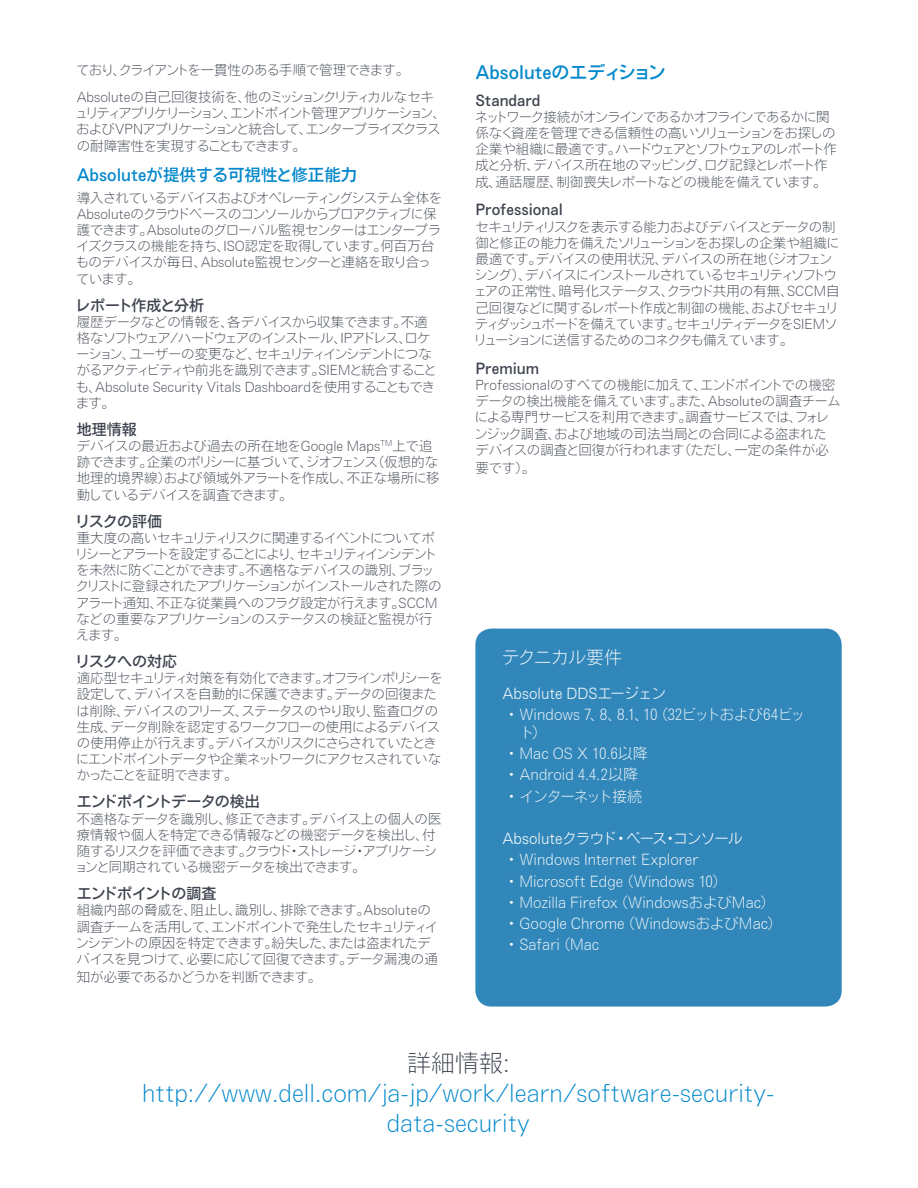
<style>
.page{position:relative;width:918px;height:1188px;background:#fff}
.page>*{position:absolute;margin:0;border:0;box-sizing:border-box;transform-origin:0 0}
._08_Call_To_Action{font:24px/30px "Motoya Cedar Std W1";color:#0087cb;text-align:center}
._08_Call_To_Action-2{font:24px "Motoya Cedar Std W1";color:#3e444f}
.Sub_Head_1_Serif_Mus{font:18px "Motoya Cedar Std W4";color:#0087cb}
.Sub_Head_1_Serif_Mus-2{font:18px "Motoya Cedar Std W1";letter-spacing:-.05em;color:#fff}
.Sub_Head_1_Serif_Mus-3{font:16.5px "Motoya Cedar Std W4";color:#0087cb}
.t1{font:15px/18px "Motoya Cedar Std W1";color:#fff}
.Body_copy_Sans_Museo{font:15px "Motoya Cedar Std W4";color:#3e444f}
.Body_Copy_-_Subhead{font:15px "Motoya Cedar Std W2";letter-spacing:-.075em;color:#fff}
.Body_copy_Sans_Museo-2{font:15px "Motoya Cedar Std W4";letter-spacing:-.03em;color:#3e444f}
.Body_Copy_-_Subhead-2{font:15px "Motoya Cedar Std W2";color:#fff}
.Body_copy_Sans_Museo-3{font:15px "Motoya Cedar Std W4";letter-spacing:-.045em;color:#3e444f}
.Body_copy_Sans_Museo-4{font:15px "Motoya Cedar Std W4";letter-spacing:-.06em;color:#3e444f}
.t2{font:15px "Motoya Cedar Std W1";letter-spacing:-.09em;color:#fff}
.Body_copy_Sans_Museo-5{font:13.5px/16.2px "Motoya Cedar Std W1";letter-spacing:-.06em;color:#3e444f}
.Body_copy_Sans_Museo-6{font:13.5px/16.2px "Motoya Cedar Std W1";letter-spacing:-.035em;color:#3e444f}
.Body_copy_Sans_Museo-7{font:13.5px/16.2px "Motoya Cedar Std W1";letter-spacing:-.03em;color:#3e444f}
.Sub_Head_1_Serif_Mus-4{font:13.5px/16.2px "Motoya Cedar Std W1";letter-spacing:-.06em;color:#3e444f}
.Sub_Head_1_Serif_Mus-5{font:13.5px/16.2px "Motoya Cedar Std W1";letter-spacing:-.095em;color:#3e444f}
</style>
<div class="page">
<div style="left:475px;top:629px;width:367px;height:378px;background:#3287ba;border-radius:16px"></div>
<p class="Sub_Head_1_Serif_Mus-4" style="left:76px;top:61px;width:335px">ており、クライアントを一貫性のある手順で管理できます。</p>
<p class="Sub_Head_1_Serif_Mus-5" style="left:75px;top:88px;width:373px">Absoluteの自己回復技術を、他のミッションクリティカルなセキュリティアプリケリーション、エンドポイント管理アプリケーション、およびVPNアプリケーションと統合して、エンタープライズクラスの耐障害性を実現することもできます。</p>
<p class="Sub_Head_1_Serif_Mus-3" style="left:77px;top:164px;width:282px">Absoluteが提供する可視性と修正能力</p>
<p class="Sub_Head_1_Serif_Mus-4" style="left:76px;top:189px;width:368px">導入されているデバイスおよびオペレーティングシステム全体を<br>Absoluteのクラウドベースのコンソールからプロアクティブに保護できます。Absoluteのグローバル監視センターはエンタープライズクラスの機能を持ち、ISO認定を取得しています。何百万台ものデバイスが毎日、Absolute監視センターと連絡を取り合っています。</p>
<p class="Body_copy_Sans_Museo-2" style="left:75px;top:295px;width:130px">レポート作成と分析</p>
<p class="Body_copy_Sans_Museo-6" style="left:76px;top:313px;width:363px">履歴データなどの情報を、各デバイスから収集できます。不適格なソフトウェア/ハードウェアのインストール、IPアドレス、ロケーション、ユーザーの変更など、セキュリティインシデントにつながるアクティビティや前兆を識別できます。SIEMと統合することも、Absolute Security Vitals Dashboardを使用することもできます。</p>
<p class="Body_copy_Sans_Museo" style="left:77px;top:419px;width:61px">地理情報</p>
<p class="Body_copy_Sans_Museo-7" style="left:77px;top:437px;width:364px">デバイスの最近および過去の所在地をGoogle Maps<sup>TM</sup>上で追跡できます。企業のポリシーに基づいて、ジオフェンス（仮想的な地理的境界線）および領域外アラートを作成し、不正な場所に移動しているデバイスを調査できます。</p>
<p class="Body_copy_Sans_Museo" style="left:75px;top:511px;width:88px">リスクの評価</p>
<p class="Body_copy_Sans_Museo-5" style="left:75px;top:529px;width:368px">重大度の高いセキュリティリスクに関連するイベントについてポリシーとアラートを設定することにより、セキュリティインシデントを未然に防ぐことができます。不適格なデバイスの識別、ブラックリストに登録されたアプリケーションがインストールされた際のアラート通知、不正な従業員へのフラグ設定が行えます。SCCMなどの重要なアプリケーションのステータスの検証と監視が行えます。</p>
<p class="Body_copy_Sans_Museo-2" style="left:75px;top:651px;width:103px">リスクへの対応</p>
<p class="Body_copy_Sans_Museo-5" style="left:76px;top:669px;width:369px">適応型セキュリティ対策を有効化できます。オフラインポリシーを設定して、デバイスを自動的に保護できます。データの回復または削除、デバイスのフリーズ、ステータスのやり取り、監査ログの生成、データ削除を認定するワークフローの使用によるデバイスの使用停止が行えます。デバイスがリスクにさらされていたときにエンドポイントデータや企業ネットワークにアクセスされていなかったことを証明できます。</p>
<p class="Body_copy_Sans_Museo-3" style="left:77px;top:792px;width:185px">エンドポイントデータの検出</p>
<p class="Body_copy_Sans_Museo-6" style="left:75px;top:810px;width:369px">不適格なデータを識別し、修正できます。デバイス上の個人の医療情報や個人を特定できる情報などの機密データを検出し、付随するリスクを評価できます。クラウド・ストレージ・アプリケーションと同期されている機密データを検出できます。</p>
<p class="Body_copy_Sans_Museo-4" style="left:77px;top:883px;width:141px">エンドポイントの調査</p>
<p class="Body_copy_Sans_Museo-6" style="left:75px;top:901px;width:364px">組織内部の脅威を、阻止し、識別し、排除できます。Absoluteの調査チームを活用して、エンドポイントで発生したセキュリティインシデントの原因を特定できます。紛失した、または盗まれたデバイスを見つけて、必要に応じて回復できます。データ漏洩の通</p>
<p class="Body_copy_Sans_Museo-6" style="left:77px;top:968px;width:247px">知が必要であるかどうかを判断できます。</p>
<p class="Sub_Head_1_Serif_Mus" style="left:475px;top:60px;width:192px">Absoluteのエディション</p>
<p class="Body_copy_Sans_Museo" style="left:475px;top:90px;width:67px">Standard</p>
<p class="Body_copy_Sans_Museo-5" style="left:475px;top:108px;width:364px">ネットワーク接続がオンラインであるかオフラインであるかに関係なく資産を管理できる信頼性の高いソリューションをお探しの企業や組織に最適です。ハードウェアとソフトウェアのレポート作成と分析、デバイス所在地のマッピング、ログ記録とレポート作成、通話履歴、制御喪失レポートなどの機能を備えています。</p>
<p class="Body_copy_Sans_Museo" style="left:475px;top:200px;width:89px">Professional</p>
<p class="Body_copy_Sans_Museo-5" style="left:474px;top:218px;width:367px">セキュリティリスクを表示する能力およびデバイスとデータの制御と修正の能力を備えたソリューションをお探しの企業や組織に最適です。デバイスの使用状況、デバイスの所在地（ジオフェンシング）、デバイスにインストールされているセキュリティソフトウェアの正常性、暗号化ステータス、クラウド共用の有無、SCCM自己回復などに関するレポート作成と制御の機能、およびセキュリティダッシュボードを備えています。セキュリティデータをSIEMソリューションに送信するためのコネクタも備えています。</p>
<p class="Body_copy_Sans_Museo" style="left:475px;top:358px;width:65px">Premium</p>
<p class="Body_copy_Sans_Museo-7" style="left:474px;top:376px;width:368px">Professionalのすべての機能に加えて、エンドポイントでの機密データの検出機能を備えています。また、Absoluteの調査チームによる専門サービスを利用できます。調査サービスでは、フォレンジック調査、および地域の司法当局との合同による盗まれたデバイスの調査と回復が行われます（ただし、一定の条件が必</p>
<p class="Body_copy_Sans_Museo-5" style="left:475px;top:459px;width:62px">要です）。</p>
<p class="Sub_Head_1_Serif_Mus-2" style="left:502px;top:645px;width:122px">テクニカル要件</p>
<p class="Body_Copy_-_Subhead-2" style="left:502px;top:683px;width:165px">Absolute DDSエージェン</p>
<p class="t1" style="left:519px;top:704px;width:287px;text-indent:-11px">• Windows 7、8、8.1、10（32ビットおよび64ビット）</p>
<p class="t1" style="left:509px;top:744px;width:141px">• Mac OS X 10.6以降</p>
<p class="t1" style="left:509px;top:765px;width:131px">• Android 4.4.2以降</p>
<p class="t2" style="left:509px;top:786px;width:135px">• インターネット接続</p>
<p class="Body_Copy_-_Subhead" style="left:502px;top:828px;width:242px">Absoluteクラウド・ベース・コンソール</p>
<p class="t1" style="left:509px;top:850px;width:192px">• Windows Internet Explorer</p>
<p class="t1" style="left:509px;top:871px;width:220px">• Microsoft Edge（Windows 10）</p>
<p class="t1" style="left:509px;top:892px;width:268px">• Mozilla Firefox（WindowsおよびMac）</p>
<p class="t1" style="left:509px;top:914px;width:275px">• Google Chrome（WindowsおよびMac）</p>
<p class="t1" style="left:509px;top:935px;width:92px">• Safari（Mac</p>
<p class="_08_Call_To_Action-2" style="left:407px;top:1047px;width:104px">詳細情報:</p>
<p class="_08_Call_To_Action" style="left:142px;top:1077px;width:634px">http://www.dell.com/ja-jp/work/learn/software-security&shy;data-security</p>
</div>
